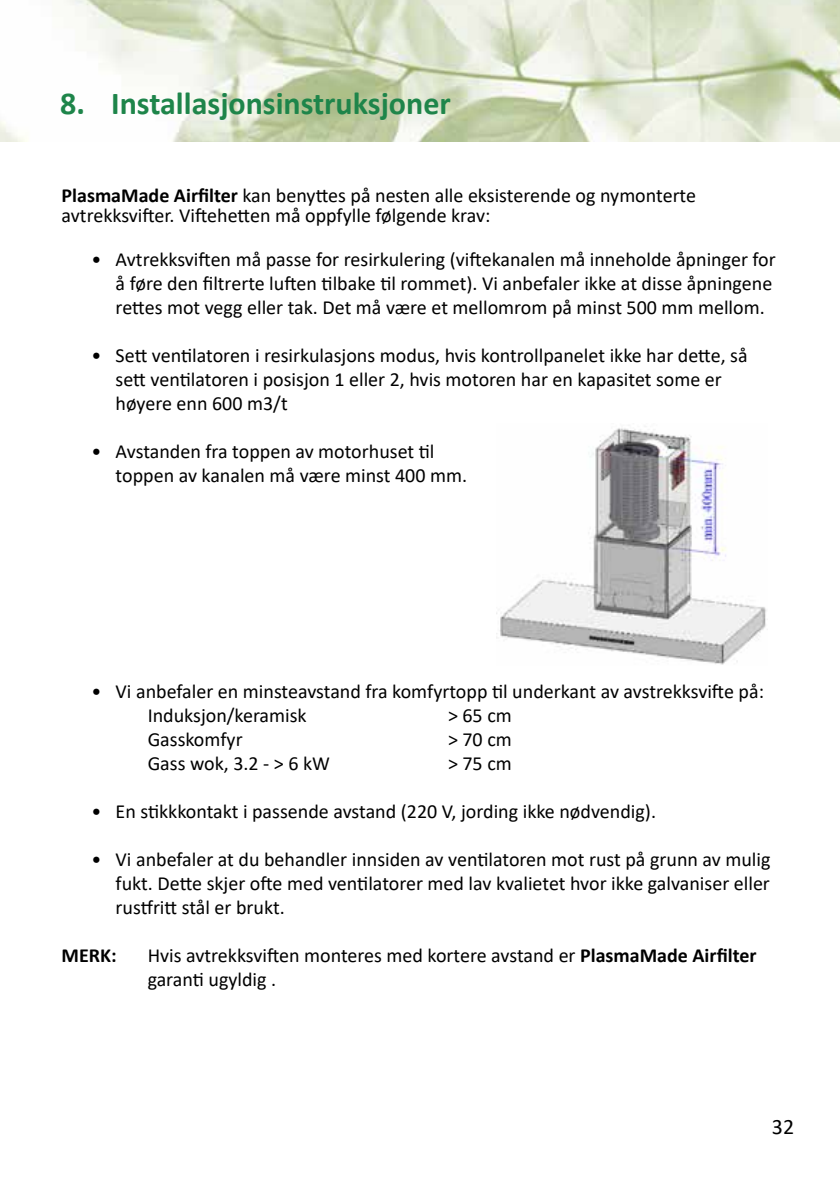
<style>
.page{position:relative;width:840px;height:1191px;background:#fff}
.page>*{position:absolute;margin:0;border:0;box-sizing:border-box;transform-origin:0 0}
.t1{font:700 32px "Calibri";color:#1e854a}
.t2{font:22px "Calibri";color:#000}
.t3{font:20px/24px "Calibri";color:#000}
.t4{font:700 20px "Calibri";color:#000}
.s1{font-weight:700}
</style>
<div class="page">
<img style="left:0;top:0;width:839px;height:142px">
<img style="left:496px;top:426px;width:271px;height:239px">
<h1 class="t1" style="left:60px;top:81px;width:392px">8. Installasjonsinstruksjoner</h1>
<p class="t3" style="left:62px;top:185px;width:635px;line-height:20px"><span class="s1">PlasmaMade Airfilter</span> kan benyttes på nesten alle eksisterende og nymonterte avtrekksvifter. Viftehetten må oppfylle følgende krav:</p>
<p class="t3" style="left:116px;top:247px;width:661px;text-indent:-24px">• Avtrekksviften må passe for resirkulering (viftekanalen må inneholde åpninger for å føre den filtrerte luften tilbake til rommet). Vi anbefaler ikke at disse åpningene rettes mot vegg eller tak. Det må være et mellomrom på minst 500 mm mellom.</p>
<p class="t3" style="left:116px;top:343px;width:633px;text-indent:-24px">• Sett ventilatoren i resirkulasjons modus, hvis kontrollpanelet ikke har dette, så sett ventilatoren i posisjon 1 eller 2, hvis motoren har en kapasitet some er høyere enn 600 m3/t</p>
<p class="t3" style="left:116px;top:439px;width:353px;text-indent:-24px">• Avstanden fra toppen av motorhuset til toppen av kanalen må være minst 400 mm.</p>
<p class="t3" style="left:148px;top:679px;width:617px;text-indent:-56px">• Vi anbefaler en minsteavstand fra komfyrtopp til underkant av avstrekksvifte på:<br>Induksjon/keramisk</p>
<p class="t3" style="left:448px;top:703px;width:65px">&gt; 65 cm</p>
<p class="t3" style="left:148px;top:727px;width:96px">Gasskomfyr</p>
<p class="t3" style="left:448px;top:727px;width:65px">&gt; 70 cm</p>
<p class="t3" style="left:148px;top:751px;width:184px">Gass wok, 3.2 - &gt; 6 kW</p>
<p class="t3" style="left:448px;top:751px;width:65px">&gt; 75 cm</p>
<p class="t3" style="left:92px;top:799px;width:565px">• En stikkkontakt i passende avstand (220 V, jording ikke nødvendig).</p>
<p class="t3" style="left:116px;top:847px;width:656px;text-align:justify;text-indent:-24px">• Vi anbefaler at du behandler innsiden av ventilatoren mot rust på grunn av mulig fukt. Dette skjer ofte med ventilatorer med lav kvalietet hvor ikke galvaniser eller rustfritt stål er brukt.</p>
<p class="t4" style="left:62px;top:941px;width:56px">MERK:</p>
<p class="t3" style="left:148px;top:943px;width:610px">Hvis avtrekksviften monteres med kortere avstand er <span class="s1">PlasmaMade Airfilter </span>garanti ugyldig .</p>
<p class="t2" style="left:771px;top:1111px;width:24px">32</p>
</div>
